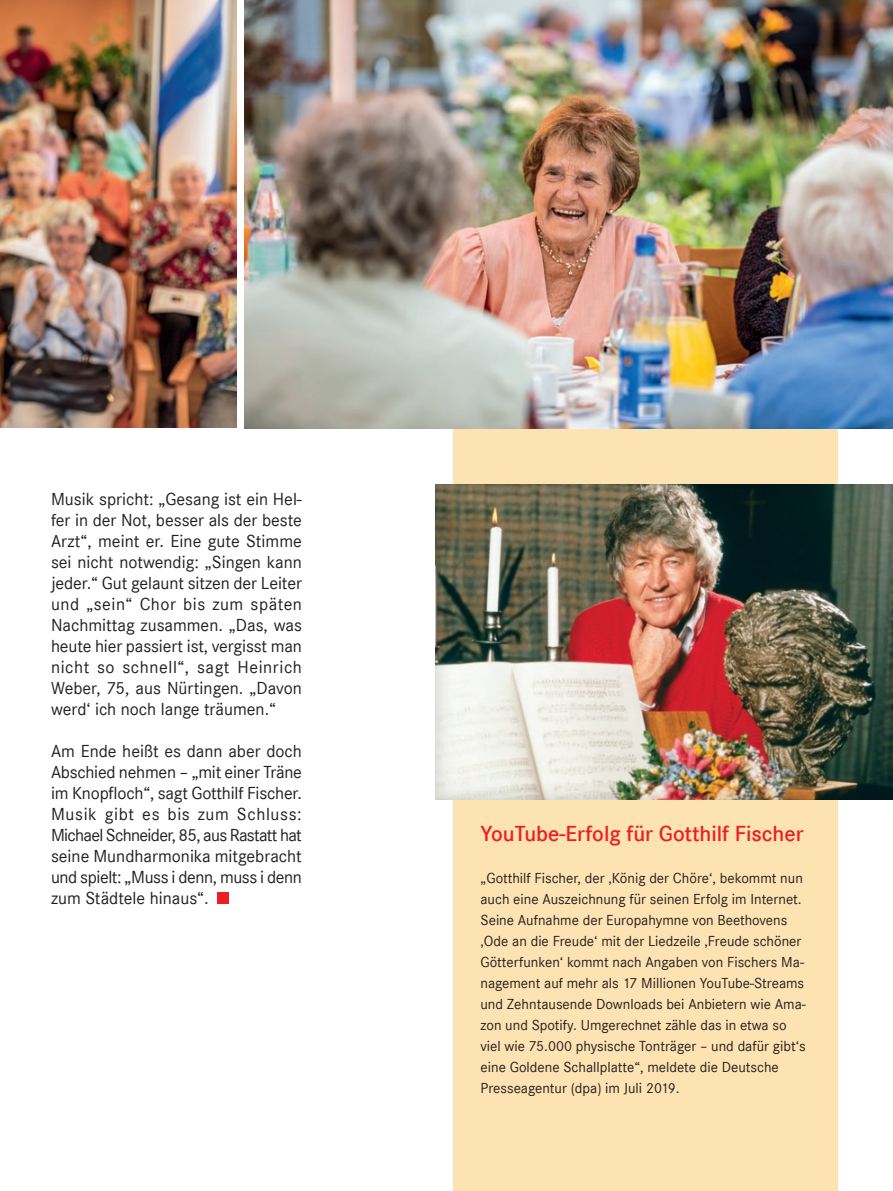
<style>
.page{position:relative;width:893px;height:1191px;background:#fff}
.page>*{position:absolute;margin:0;border:0;box-sizing:border-box;transform-origin:0 0}
.t1{font:600 22.5px "Corporate S";color:#ee1d23}
.t2{font:18px/21px "Corporate S";color:#231f20;text-align:justify}
.t3{font:15px/21px "Corporate S";color:#231f20}
</style>
<div class="page">
<div style="left:453px;top:379px;width:385px;height:812px;background:#fee3b2"></div>
<div style="left:434px;top:483px;width:459px;height:318px;background:#231f20;opacity:.22"></div>
<img style="left:244px;top:0;width:649px;height:428px">
<img style="left:0;top:0;width:236px;height:428px">
<div style="left:217px;top:892px;width:12px;height:12px;background:#ee1d23"></div>
<p class="t2" style="left:51px;top:489px;width:252px">Musik spricht: „Gesang ist ein Hel&shy;fer in der Not, besser als der beste Arzt“, meint er. Eine gute Stimme sei nicht notwendig: „Singen kann jeder.“ Gut gelaunt sitzen der Leiter und „sein“ Chor bis zum späten Nachmittag zusammen. „Das, was heute hier passiert ist, vergisst man nicht so schnell“, sagt Heinrich Weber, 75, aus Nürtingen. „Davon werd‘ ich noch lange träumen.“</p>
<p class="t2" style="left:51px;top:741px;width:252px">Am Ende heißt es dann aber doch Abschied nehmen – „mit einer Träne im Knopfloch“, sagt Gotthilf Fischer.<br>Musik gibt es bis zum Schluss:<br>Michael Schneider, 85, aus Rastatt hat seine Mundharmonika mitgebracht und spielt: „Muss i denn, muss i denn zum Städtele hinaus“.</p>
<p class="t1" style="left:480px;top:821px;width:325px">YouTube-Erfolg für Gotthilf Fischer</p>
<p class="t3" style="left:480px;top:868px;width:327px">„Gotthilf Fischer, der ‚König der Chöre‘, bekommt nun auch eine Auszeichnung für seinen Erfolg im Internet.<br>Seine Aufnahme der Europahymne von Beethovens ‚Ode an die Freude‘ mit der Liedzeile ‚Freude schöner Götterfunken‘ kommt nach Angaben von Fischers Ma&shy;nagement auf mehr als 17 Millionen YouTube-Streams und Zehntausende Downloads bei Anbietern wie Ama&shy;zon und Spotify. Umgerechnet zähle das in etwa so viel wie 75.000 physische Tonträger – und dafür gibt‘s eine Goldene Schallplatte“, meldete die Deutsche Presseagentur (dpa) im Juli 2019.</p>
</div>
